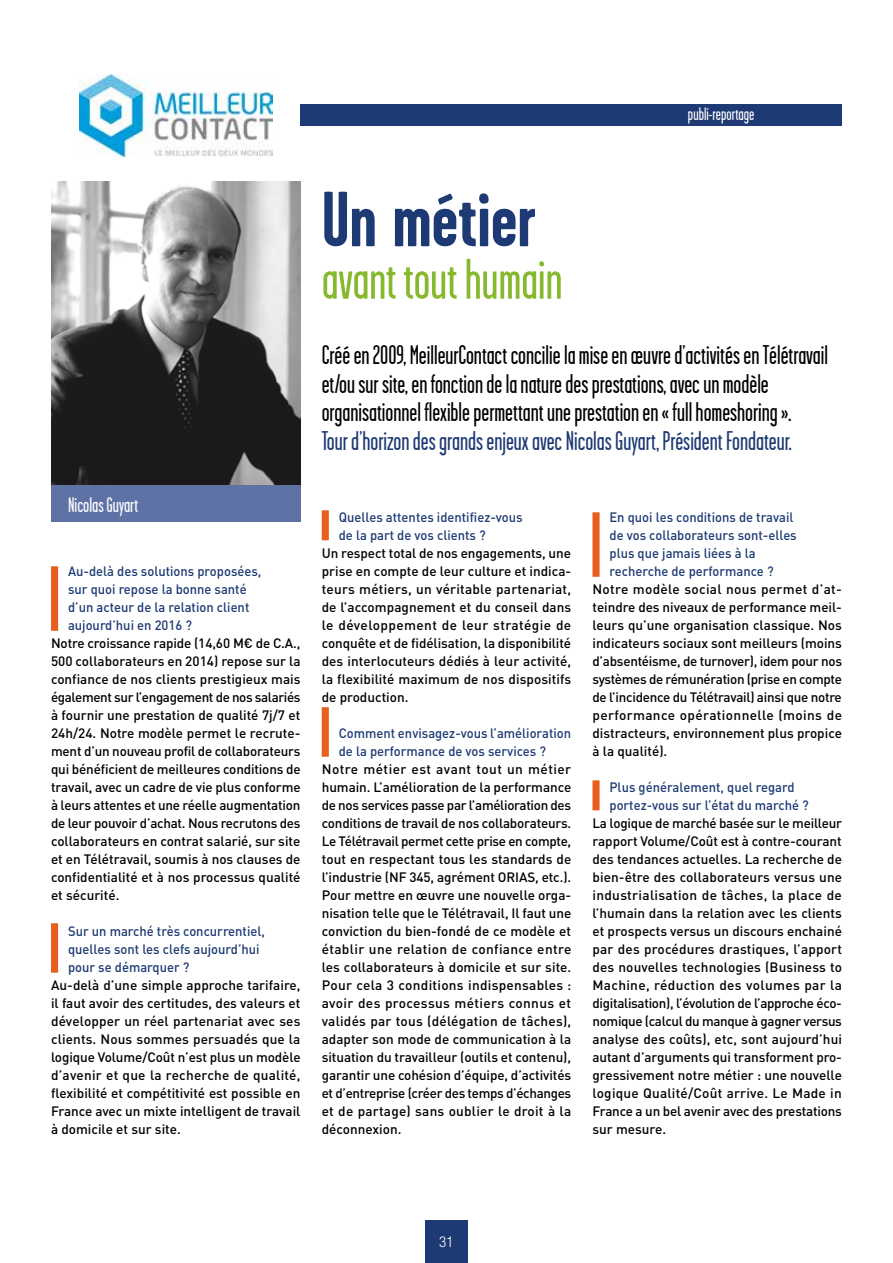
<style>
.page{position:relative;width:893px;height:1263px;background:#fff}
.page>*{position:absolute;margin:0;border:0;box-sizing:border-box;transform-origin:0 0}
.Titre{font:700 78px "Garage Gothic";color:#1d3a74}
.Titre-2{font:57px "Garage Gothic";color:#86b92d}
.Chapô{font:27px/28.5px "Garage Gothic";color:#000}
.Texte_Bio_express{font:21px "Garage Gothic";color:#fff}
.t1{font:18px "Garage Gothic";color:#fff}
.t2{font:300 condensed 15px "Helvetica Neue LT Std";color:#fff}
.body_medium_9pt{font:500 13.5px/18px "DINOT";color:#000;text-align:justify}
.inter_4_lignes{font:500 13.5px/18px "DINOT";color:#1d3a74;scale:.96 1}
.inter_3_lignes{font:500 13.5px/18px "DINOT";color:#1d3a74;scale:.96 1}
.inter_2_lignes{font:500 13.5px/18px "DINOT";color:#1d3a74;scale:.96 1}
.s1{color:#1d3a74}
</style>
<div class="page">
<div style="left:51px;top:566px;width:7px;height:65px;background:#e95e1f"></div>
<div style="left:51px;top:923px;width:7px;height:50px;background:#e95e1f"></div>
<div style="left:322px;top:510px;width:7px;height:30px;background:#e95e1f"></div>
<div style="left:322px;top:707px;width:7px;height:50px;background:#e95e1f"></div>
<div style="left:592px;top:512px;width:8px;height:65px;background:#e95e1f"></div>
<div style="left:592px;top:780px;width:8px;height:30px;background:#e95e1f"></div>
<img style="left:51px;top:181px;width:249px;height:304px">
<div style="left:51px;top:485px;width:249px;height:36px;background:#5f72a5"></div>
<img style="left:79px;top:75px;width:193px;height:81px">
<div style="left:300px;top:105px;width:542px;height:21px;background:#1d3a74"></div>
<div style="left:425px;top:1220px;width:43px;height:43px;background:#1d3a74"></div>
<h3 class="t1" style="left:688px;top:105px;width:68px">publi-reportage</h3>
<p class="Texte_Bio_express" style="left:68px;top:494px;width:72px">Nicolas Guyart</p>
<p class="inter_4_lignes" style="left:68px;top:562px;width:203px">Au-delà des solutions proposées, sur quoi repose la bonne santé d’un acteur de la relation client aujourd’hui en 2016 ?</p>
<p class="body_medium_9pt" style="left:51px;top:634px;width:251px">Notre croissance rapide (14,60 M€ de C.A., 500 collaborateurs en 2014) repose sur la confiance de nos clients prestigieux mais également sur l’engagement de nos salariés à fournir une prestation de qualité 7j/7 et 24h/24. Notre modèle permet le recrute&shy;ment d’un nouveau profil de collaborateurs qui bénéficient de meilleures conditions de travail, avec un cadre de vie plus conforme à leurs attentes et une réelle augmentation de leur pouvoir d’achat. Nous recrutons des collaborateurs en contrat salarié, sur site et en Télétravail, soumis à nos clauses de confidentialité et à nos processus qualité et sécurité.</p>
<p class="inter_3_lignes" style="left:68px;top:922px;width:207px">Sur un marché très concurrentiel, quelles sont les clefs aujourd’hui pour se démarquer ?</p>
<p class="body_medium_9pt" style="left:51px;top:976px;width:251px">Au-delà d’une simple approche tarifaire, il faut avoir des certitudes, des valeurs et développer un réel partenariat avec ses clients. Nous sommes persuadés que la logique Volume/Coût n’est plus un modèle d’avenir et que la recherche de qualité, flexibilité et compétitivité est possible en France avec un mixte intelligent de travail à domicile et sur site.</p>
<p class="Titre" style="left:322px;top:178px;width:216px">Un métier</p>
<p class="Titre-2" style="left:322px;top:250px;width:242px">avant tout humain</p>
<p class="Chapô" style="left:322px;top:341px;width:508px">Créé en 2009, MeilleurContact concilie la mise en œuvre d’activités en Télétravail et/ou sur site, en fonction de la nature des prestations, avec un modèle organisationnel flexible permettant une prestation en «full homeshoring».<br><span class="s1">Tourd’horizon des grands enjeux avec Nicolas Guyart, Président Fondateur.</span></p>
<p class="inter_2_lignes" style="left:339px;top:508px;width:193px">Quelles attentes identifiez-vous de la part de vos clients ?</p>
<p class="body_medium_9pt" style="left:322px;top:544px;width:251px">Un respect total de nos engagements, une prise en compte de leur culture et indica&shy;teurs métiers, un véritable partenariat, de l’accompagnement et du conseil dans le développement de leur stratégie de conquête et de fidélisation, la disponibilité des interlocuteurs dédiés à leur activité, la flexibilité maximum de nos dispositifs de production.</p>
<p class="inter_3_lignes" style="left:339px;top:724px;width:244px">Comment envisagez-vous l’amélioration de la performance de vos services ?</p>
<p class="body_medium_9pt" style="left:322px;top:760px;width:251px">Notre métier est avant tout un métier humain. L’amélioration de la performance de nos services passe par l’amélioration des conditions de travail de nos collaborateurs.<br>Le Télétravail permet cette prise en compte, tout en respectant tous les standards de l’industrie (NF 345, agrément ORIAS, etc.).<br>Pour mettre en œuvre une nouvelle orga&shy;nisation telle que le Télétravail, Il faut une conviction du bien-fondé de ce modèle et établir une relation de confiance entre les collaborateurs à domicile et sur site.<br>Pour cela 3 conditions indispensables : avoir des processus métiers connus et validés par tous (délégation de tâches), adapter son mode de communication à la situation du travailleur (outils et contenu), garantir une cohésion d’équipe, d’activités et d’entreprise (créer des temps d’échanges et de partage) sans oublier le droit à la déconnexion.</p>
<p class="inter_4_lignes" style="left:609px;top:508px;width:197px">En quoi les conditions de travail de vos collaborateurs sont-elles plus que jamais liées à la recherche de performance ?</p>
<p class="body_medium_9pt" style="left:592px;top:580px;width:251px">Notre modèle social nous permet d’at&shy;teindre des niveaux de performance meil&shy;leurs qu’une organisation classique. Nos indicateurs sociaux sont meilleurs (moins d’absentéisme, de turnover), idem pour nos systèmes de rémunération (prise en compte de l’incidence du Télétravail) ainsi que notre performance opérationnelle (moins de distracteurs, environnement plus propice à la qualité).</p>
<p class="inter_2_lignes" style="left:609px;top:778px;width:209px">Plus généralement, quel regard portez-vous sur l’état du marché ?</p>
<p class="body_medium_9pt" style="left:592px;top:814px;width:251px">La logique de marché basée sur le meilleur rapport Volume/Coût est à contre-courant des tendances actuelles. La recherche de bien-être des collaborateurs versus une industrialisation de tâches, la place de l’humain dans la relation avec les clients et prospects versus un discours enchainé par des procédures drastiques, l’apport des nouvelles technologies (Business to Machine, réduction des volumes par la digitalisation), l’évolution de l’approche éco&shy;nomique (calcul du manque à gagner versus analyse des coûts), etc, sont aujourd’hui autant d’arguments qui transforment pro&shy;gressivement notre métier : une nouvelle logique Qualité/Coût arrive. Le Made in France a un bel avenir avec des prestations sur mesure.</p>
<p class="t2" style="left:439px;top:1233px;width:16px">31</p>
</div>
